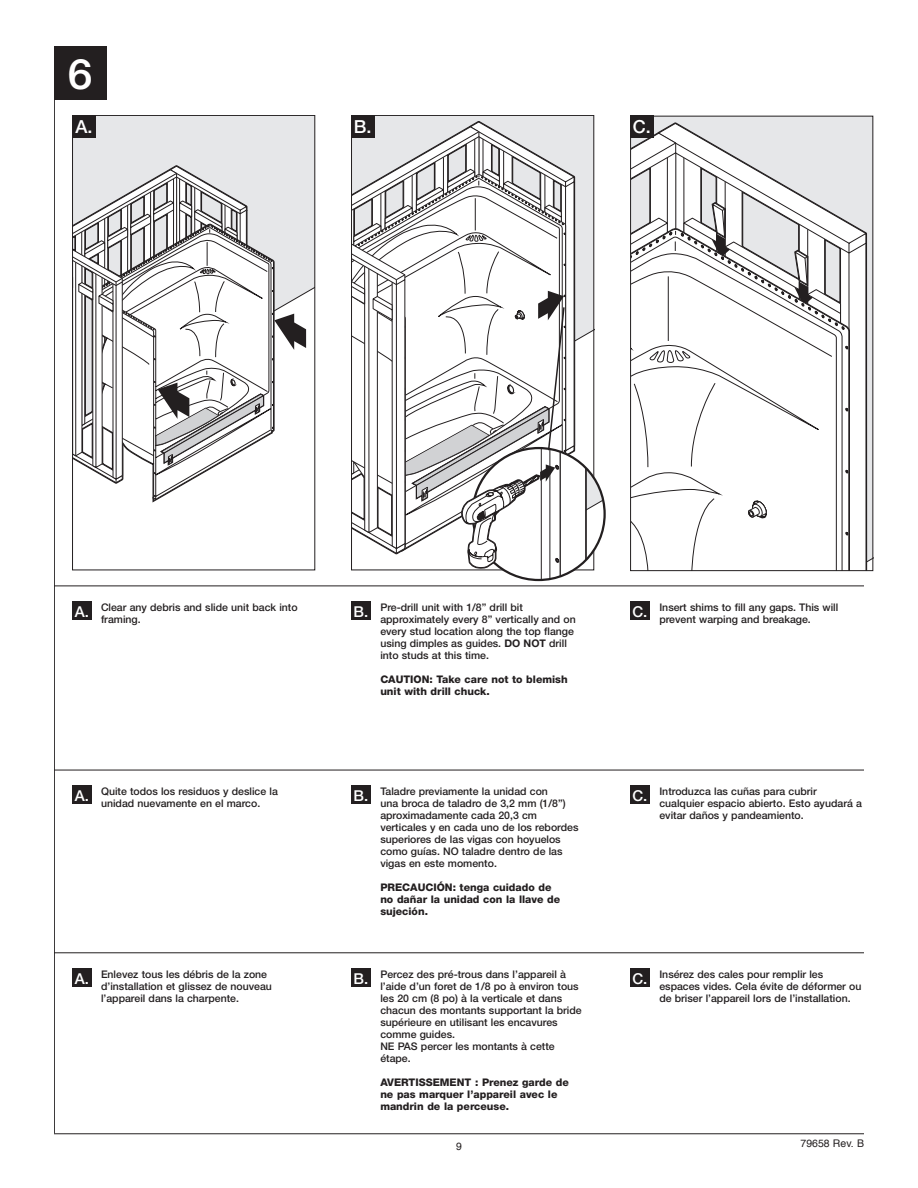
<style>
.page{position:relative;width:918px;height:1188px;background:#fff}
.page>*{position:absolute;margin:0;border:0;box-sizing:border-box;transform-origin:0 0}
.t1{font:500 42px "Helvetica Neue";color:#fff;scale:1.06 1}
.t2{font:500 18px "Helvetica Neue";color:#fff}
.t3{font:500 15px "Helvetica Neue";color:#fff}
.t4{font:500 10.5px/12px "Helvetica Neue";color:#231f20}
.t5{font:800 10.5px/12px "Helvetica Neue";color:#231f20}
.t6{font:10.5px "Helvetica";color:#231f20}
.s1{font-weight:700}
</style>
<div class="page">
<hr style="left:54px;top:1133px;width:810px;height:1px;background:#231f20">
<hr style="left:54px;top:586px;width:810px;height:1px;background:#231f20">
<hr style="left:54px;top:770px;width:810px;height:1px;background:#231f20">
<hr style="left:54px;top:952px;width:810px;height:1px;background:#231f20">
<div style="left:54px;top:46px;width:53px;height:54px;background:#231f20"></div>
<hr style="left:54px;top:69px;width:1px;height:1064px;background:#231f20">
<svg style="left:352px;top:122px;width:253px;height:465px"></svg>
<svg style="left:632px;top:123px;width:239px;height:446px"></svg>
<div style="left:630px;top:116px;width:243px;height:455px;border:1px solid #231f20"></div>
<div style="left:72px;top:116px;width:243px;height:453px;background:#e6e7e9"></div>
<div style="left:74px;top:288px;width:239px;height:280px;background:#fff"></div>
<svg style="left:74px;top:166px;width:232px;height:338px"></svg>
<div style="left:72px;top:115px;width:243px;height:455px;border:1px solid #231f20"></div>
<div style="left:351px;top:115px;width:23px;height:23px;background:#231f20"></div>
<div style="left:630px;top:115px;width:24px;height:23px;background:#231f20"></div>
<div style="left:72px;top:601px;width:20px;height:19px;background:#231f20"></div>
<div style="left:351px;top:601px;width:20px;height:19px;background:#231f20"></div>
<div style="left:630px;top:601px;width:20px;height:19px;background:#231f20"></div>
<div style="left:72px;top:115px;width:24px;height:23px;background:#231f20"></div>
<div style="left:72px;top:785px;width:20px;height:19px;background:#231f20"></div>
<div style="left:351px;top:785px;width:20px;height:19px;background:#231f20"></div>
<div style="left:630px;top:785px;width:20px;height:19px;background:#231f20"></div>
<div style="left:72px;top:968px;width:20px;height:19px;background:#231f20"></div>
<div style="left:351px;top:968px;width:20px;height:19px;background:#231f20"></div>
<div style="left:630px;top:968px;width:20px;height:19px;background:#231f20"></div>
<p class="t1" style="left:68px;top:40px;width:25px">6</p>
<p class="t2" style="left:75px;top:112px;width:19px">A.</p>
<p class="t2" style="left:354px;top:112px;width:19px">B.</p>
<p class="t2" style="left:633px;top:112px;width:19px">C.</p>
<p class="t4" style="left:101px;top:601px;width:198px">Clear any debris and slide unit back into framing.</p>
<p class="t4" style="left:380px;top:601px;width:197px">Pre-drill unit with 1/8” drill bit approximately every 8” vertically and on every stud location along the top flange using dimples as guides. <span class="s1">DO NOT</span> drill into studs at this time.</p>
<p class="t5" style="left:380px;top:673px;width:189px">CAUTION: Take care not to blemish unit with drill chuck.</p>
<p class="t3" style="left:75px;top:599px;width:16px">A.</p>
<p class="t3" style="left:354px;top:599px;width:16px">B.</p>
<p class="t3" style="left:632px;top:599px;width:16px">C.</p>
<p class="t4" style="left:659px;top:601px;width:180px">Insert shims to fill any gaps. This will prevent warping and breakage.</p>
<p class="t4" style="left:101px;top:785px;width:178px">Quite todos los residuos y deslice la unidad nuevamente en el marco.</p>
<p class="t4" style="left:380px;top:785px;width:200px">Taladre previamente la unidad con<br>una broca de taladro de 3,2 mm (1/8”) aproximadamente cada 20,3 cm verticales y en cada uno de los rebordes superiores de las vigas con hoyuelos como guías. NO taladre dentro de las vigas en este momento.</p>
<p class="t5" style="left:380px;top:881px;width:181px">PRECAUCIÓN: tenga cuidado de no dañar la unidad con la llave de sujeción.</p>
<p class="t3" style="left:75px;top:784px;width:16px">A.</p>
<p class="t3" style="left:354px;top:784px;width:16px">B.</p>
<p class="t3" style="left:632px;top:784px;width:16px">C.</p>
<p class="t4" style="left:659px;top:785px;width:204px">Introduzca las cuñas para cubrir cualquier espacio abierto. Esto ayudará a evitar daños y pandeamiento.</p>
<p class="t4" style="left:380px;top:967px;width:203px">Percez des pré-trous dans l’appareil à l’aide d’un foret de 1/8 po à environ tous les 20 cm (8 po) à la verticale et dans chacun des montants supportant la bride supérieure en utilisant les encavures comme guides.<br>NE PAS percer les montants à cette étape.</p>
<p class="t5" style="left:380px;top:1076px;width:190px">AVERTISSEMENT : Prenez garde de ne pas marquer l’appareil avec le mandrin de la perceuse.</p>
<p class="t4" style="left:101px;top:967px;width:172px">Enlevez tous les débris de la zone d’installation et glissez de nouveau l’appareil dans la charpente.</p>
<p class="t3" style="left:75px;top:966px;width:16px">A.</p>
<p class="t3" style="left:354px;top:966px;width:16px">B.</p>
<p class="t3" style="left:632px;top:966px;width:16px">C.</p>
<p class="t4" style="left:659px;top:967px;width:204px">Insérez des cales pour remplir les espaces vides. Cela évite de déformer ou de briser l’appareil lors de l’installation.</p>
<p class="t6" style="left:456px;top:1138px;width:7px">9</p>
<p class="t6" style="left:801px;top:1135px;width:65px">79658 Rev. B</p>
</div>
